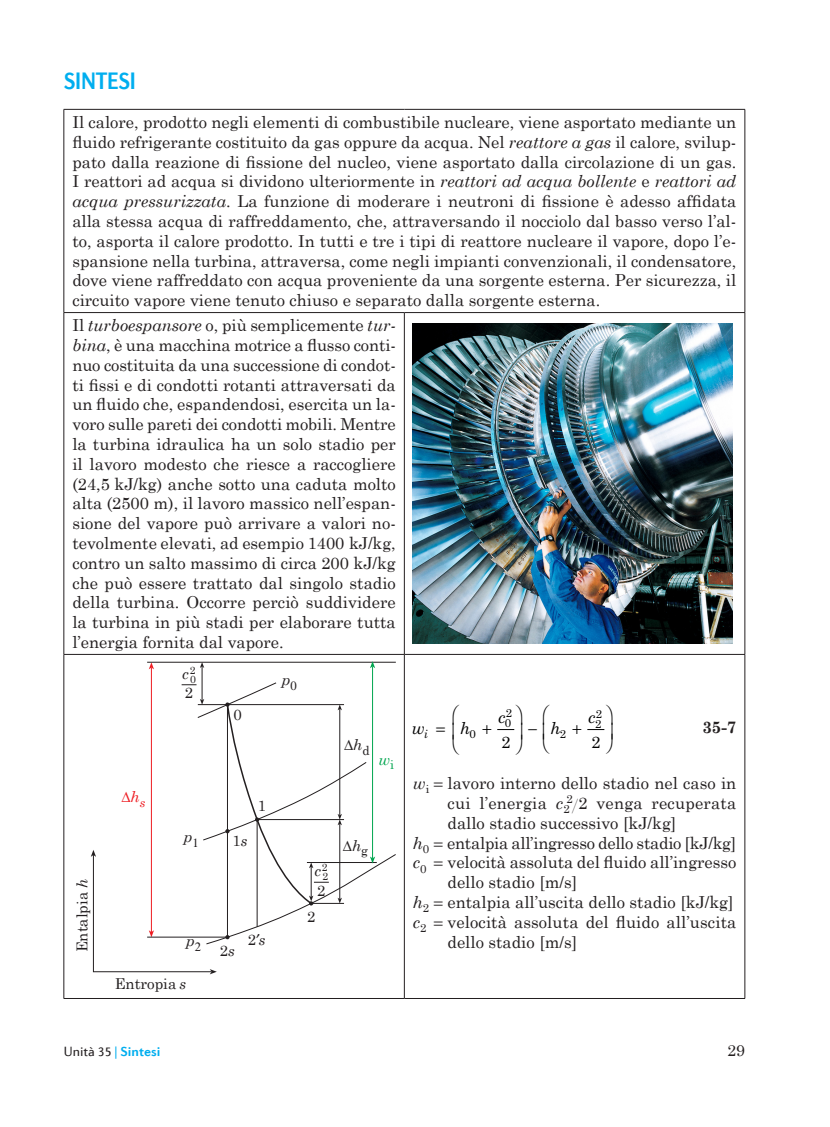
<style>
.page{position:relative;width:830px;height:1127px;background:#fff}
.page>*{position:absolute;margin:0;border:0;box-sizing:border-box;transform-origin:0 0}
.L1{font:700 24px "Diverda Sans Com";letter-spacing:-.01em;color:#00aeef;scale:.9 1}
.testo_-_indent__cp1{font:16.5px/19.8px "Century Schoolbook";color:#231f20}
.t1{font:italic 16.5px "Century Schoolbook";color:#000}
.testo_-_indent__cp1-2{font:700 16.5px "Century Schoolbook";color:#231f20}
.testo_-_indent__cp1-3{font:italic 16.5px "Century Schoolbook";color:#231f20}
.t2{font:16.5px "Century Schoolbook";color:#000}
.t3{font:15.75px "Century Schoolbook";color:#231f20}
.t4{font:15px "Century Schoolbook";color:#231f20}
.t5{font:italic 15px "Century Schoolbook";color:#231f20}
.t6{font:italic 15px "Century Schoolbook";color:#ee1d23}
.t7{font:italic 15px "Century Schoolbook";color:#00a54f}
.Titolo_corrente_age{font:13.5px "Diverda Sans Com";color:#231f20}
.t8{font:11.55px "Century Schoolbook";color:#000}
.t9{font:italic 11.55px "Century Schoolbook";color:#000}
.t10{font:10.5px "Century Schoolbook";color:#231f20}
.s1{font-style:italic}
.s2{color:#00aeef}
.s3{font-weight:700;color:#00aeef}
</style>
<div class="page">
<hr style="left:64px;top:109px;width:340px;height:1px;background:#231f20">
<hr style="left:64px;top:110px;width:1px;height:202px;background:#231f20">
<hr style="left:404px;top:109px;width:340px;height:1px;background:#231f20">
<hr style="left:744px;top:110px;width:1px;height:202px;background:#231f20">
<hr style="left:64px;top:312px;width:340px;height:1px;background:#231f20">
<hr style="left:64px;top:313px;width:1px;height:341px;background:#231f20">
<hr style="left:404px;top:312px;width:340px;height:1px;background:#231f20">
<hr style="left:404px;top:313px;width:1px;height:341px;background:#231f20">
<hr style="left:744px;top:313px;width:1px;height:341px;background:#231f20">
<hr style="left:64px;top:654px;width:340px;height:1px;background:#231f20">
<hr style="left:64px;top:655px;width:1px;height:343px;background:#231f20">
<hr style="left:404px;top:654px;width:340px;height:1px;background:#231f20">
<hr style="left:404px;top:655px;width:1px;height:343px;background:#231f20">
<hr style="left:744px;top:655px;width:1px;height:343px;background:#231f20">
<hr style="left:64px;top:998px;width:340px;height:1px;background:#231f20">
<hr style="left:404px;top:998px;width:340px;height:1px;background:#231f20">
<img style="left:412px;top:324px;width:319px;height:319px">
<svg style="left:147px;top:662px;width:248px;height:275px"></svg>
<hr style="left:372px;top:666px;width:1px;height:192px;background:#00a54f">
<svg style="left:370px;top:856px;width:5px;height:7px"></svg>
<svg style="left:370px;top:661px;width:5px;height:7px"></svg>
<hr style="left:339px;top:824px;width:1px;height:75px;background:#231f20">
<svg style="left:337px;top:898px;width:5px;height:5px"></svg>
<hr style="left:339px;top:709px;width:1px;height:106px;background:#231f20">
<svg style="left:337px;top:814px;width:5px;height:11px"></svg>
<svg style="left:337px;top:704px;width:5px;height:6px"></svg>
<hr style="left:202px;top:666px;width:1px;height:34px;background:#231f20">
<svg style="left:200px;top:699px;width:4px;height:6px"></svg>
<svg style="left:200px;top:662px;width:4px;height:6px"></svg>
<svg style="left:181px;top:684px;width:15px;height:1px"></svg>
<svg style="left:225px;top:702px;width:104px;height:203px"></svg>
<svg style="left:290px;top:681px;width:6px;height:9px"></svg>
<svg style="left:91px;top:838px;width:126px;height:136px"></svg>
<svg style="left:256px;top:934px;width:4px;height:3px"></svg>
<svg style="left:497px;top:729px;width:18px;height:2px"></svg>
<svg style="left:587px;top:729px;width:18px;height:2px"></svg>
<p class="L1" style="left:64px;top:67px;width:82px">SINTESI</p>
<p class="testo_-_indent__cp1" style="left:72px;top:112px;width:665px;text-align:justify">Il calore, prodotto negli elementi di combustibile nucleare, viene asportato mediante un fluido refrigerante costituito da gas oppure da acqua. Nel <span class="s1">reattore a gas</span> il calore, svilup&shy;pato dalla reazione di fissione del nucleo, viene asportato dalla circolazione di un gas.<br>I reattori ad acqua si dividono ulteriormente in <span class="s1">reattori ad acqua bollente</span> e <span class="s1">reattori ad acqua pressurizzata</span>. La funzione di moderare i neutroni di fissione è adesso affidata alla stessa acqua di raffreddamento, che, attraversando il nocciolo dal basso verso l’al&shy;to, asporta il calore prodotto. In tutti e tre i tipi di reattore nucleare il vapore, dopo l’e&shy;spansione nella turbina, attraversa, come negli impianti convenzionali, il condensatore, dove viene raffreddato con acqua proveniente da una sorgente esterna. Per sicurezza, il circuito vapore viene tenuto chiuso e separato dalla sorgente esterna.</p>
<p class="testo_-_indent__cp1" style="left:72px;top:315px;width:325px;text-align:justify">Il <span class="s1">turboespansore</span> o, più semplicemente <span class="s1">tur‑ bina</span>, è una macchina motrice a flusso conti&shy;nuo costituita da una successione di condot&shy;ti fissi e di condotti rotanti attraversati da un fluido che, espandendosi, esercita un la&shy;voro sulle pareti dei condotti mobili. Mentre la turbina idraulica ha un solo stadio per il lavoro modesto che riesce a raccogliere (24,5 kJ/kg) anche sotto una caduta molto alta (2500 m), il lavoro massico nell’espan&shy;sione del vapore può arrivare a valori no&shy;tevolmente elevati, ad esempio 1400 kJ/kg, contro un salto massimo di circa 200 kJ/kg che può essere trattato dal singolo stadio della turbina. Occorre perciò suddividere la turbina in più stadi per elaborare tutta l’energia fornita dal vapore.</p>
<p class="t5" style="left:281px;top:670px;width:10px">p</p>
<p class="t5" style="left:182px;top:664px;width:15px">c<sup>2</sup></p>
<p class="t10" style="left:190px;top:672px;width:7px">0</p>
<p class="t4" style="left:185px;top:683px;width:10px">2</p>
<p class="t4" style="left:233px;top:705px;width:10px">0</p>
<p class="t4" style="left:73px;top:952px;width:75px;rotate:-90deg">Entalpia <span class="s1">h</span></p>
<p class="t6" style="left:121px;top:788px;width:25px">∆h<sub>s</sub></p>
<p class="t5" style="left:184px;top:828px;width:10px">p</p>
<p class="t5" style="left:186px;top:931px;width:10px">p</p>
<p class="t4" style="left:115px;top:974px;width:73px">Entropia <span class="s1">s</span></p>
<p class="t4" style="left:232px;top:831px;width:16px">1<span class="s1">s</span></p>
<p class="t4" style="left:258px;top:796px;width:10px">1</p>
<p class="t4" style="left:220px;top:941px;width:16px">2<span class="s1">s</span></p>
<p class="t4" style="left:248px;top:930px;width:19px">2<span class="s1">s</span></p>
<p class="t5" style="left:344px;top:735px;width:27px">∆h<sub>d</sub></p>
<p class="t7" style="left:378px;top:750px;width:17px">w<sub>i</sub></p>
<p class="t5" style="left:314px;top:862px;width:15px">c<sup>2</sup></p>
<p class="t10" style="left:322px;top:870px;width:7px">2</p>
<p class="t4" style="left:317px;top:881px;width:10px">2</p>
<p class="t4" style="left:307px;top:907px;width:10px">2</p>
<p class="t5" style="left:343px;top:836px;width:27px">∆h<sub>g</sub></p>
<p class="t1" style="left:412px;top:718px;width:14px">w</p>
<p class="t1" style="left:460px;top:718px;width:12px">h</p>
<p class="t9" style="left:424px;top:727px;width:5px">i</p>
<p class="t8" style="left:469px;top:727px;width:8px">0</p>
<p class="t8" style="left:505px;top:706px;width:8px">2</p>
<p class="t8" style="left:595px;top:706px;width:8px">2</p>
<p class="t1" style="left:498px;top:707px;width:9px">c</p>
<p class="t1" style="left:588px;top:707px;width:9px">c</p>
<p class="t8" style="left:504px;top:716px;width:8px">0</p>
<p class="t8" style="left:594px;top:716px;width:8px">2</p>
<p class="t1" style="left:550px;top:718px;width:12px">h</p>
<p class="t8" style="left:559px;top:727px;width:8px">2</p>
<p class="t2" style="left:501px;top:731px;width:11px">2</p>
<p class="t2" style="left:591px;top:731px;width:11px">2</p>
<p class="testo_-_indent__cp1-2" style="left:702px;top:716px;width:35px">35‑7</p>
<p class="testo_-_indent__cp1" style="left:447px;top:773px;width:290px;text-indent:-35px"><span class="s1">w</span><sub>i</sub> lavoro interno dello stadio nel caso in cui l’energia <span class="s1">c</span><sub>2</sub></p>
<p class="testo_-_indent__cp1" style="left:447px;top:793px;width:290px;text-indent:119px"><sup>2</sup>∙2 venga recuperata dallo stadio successivo [kJ/kg]</p>
<p class="testo_-_indent__cp1" style="left:412px;top:832px;width:325px"><span class="s1">h</span><sub>0</sub> entalpia all’ingresso dello stadio [kJ/kg]</p>
<p class="testo_-_indent__cp1-3" style="left:412px;top:852px;width:15px">c<sub>0</sub></p>
<p class="testo_-_indent__cp1" style="left:447px;top:852px;width:290px">velocità assoluta del fluido all’ingresso dello stadio [m/s]</p>
<p class="testo_-_indent__cp1" style="left:412px;top:892px;width:322px"><span class="s1">h</span><sub>2</sub> entalpia all’uscita dello stadio [kJ/kg]</p>
<p class="testo_-_indent__cp1-3" style="left:412px;top:912px;width:15px">c<sub>2</sub></p>
<p class="testo_-_indent__cp1" style="left:447px;top:911px;width:290px">velocità assoluta del fluido all’uscita dello stadio [m/s]</p>
<p class="Titolo_corrente_age" style="left:64px;top:1043px;width:98px">Unità 35 <span class="s2">|</span> <span class="s3">Sintesi</span></p>
<p class="t3" style="left:727px;top:1040px;width:19px">29</p>
</div>
